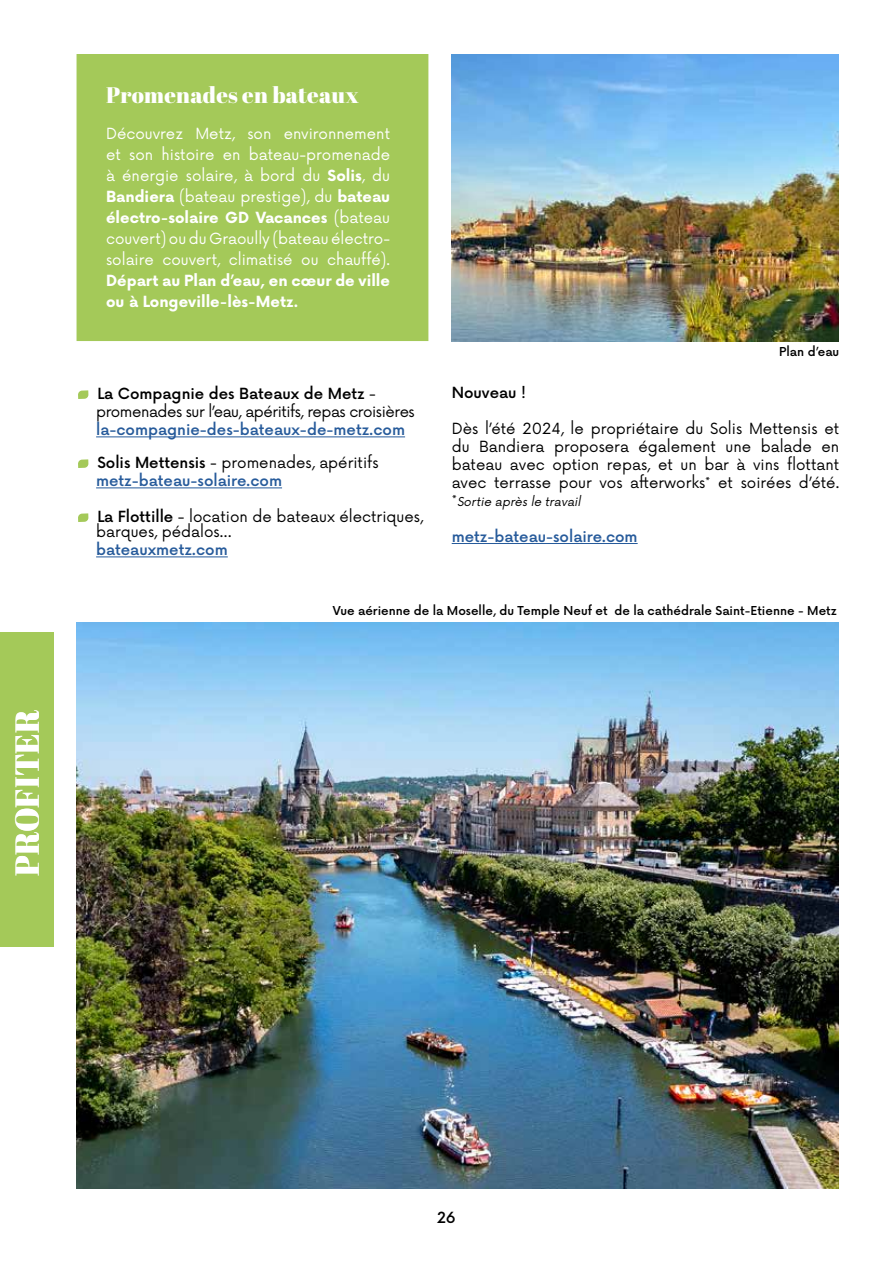
<style>
.page{position:relative;width:893px;height:1263px;background:#fff}
.page>*{position:absolute;margin:0;border:0;box-sizing:border-box;transform-origin:0 0}
.t1{font:33px "Abril Fatface";color:#fff}
.t2{font:22.5px "Abril Fatface";letter-spacing:.01em;color:#fff}
.t3{font:15px/18px "Now Alt";color:#000}
.t4{font:15px/21px "Now Alt";color:#fff;text-align:justify}
.t5{font:500 15px/18px "Now Alt";color:#275b9b}
.t6{font:15px/18px "Now Alt";letter-spacing:-.03em;color:#000}
.t7{font:700 15px/21px "Now Alt";color:#fff}
.t8{font:500 15px "Now Alt";color:#000}
.t9{font:500 12px "Now Alt";color:#000}
.t10{font:italic 12px "Now Alt";color:#000}
.s1{font-weight:700}
.s2{font-weight:500}
.s3{color:#000}
.s4{font-weight:400;color:#000}
.s5{font-style:normal;font-size:15px}
</style>
<div class="page">
<div style="left:77px;top:54px;width:351px;height:287px;background:#a4c959"></div>
<img style="left:77px;top:623px;width:762px;height:565px">
<hr style="left:96px;top:436px;width:309px;height:1px;background:#275b9b">
<hr style="left:96px;top:487px;width:186px;height:1px;background:#275b9b">
<hr style="left:96px;top:556px;width:132px;height:1px;background:#275b9b">
<svg style="left:78px;top:390px;width:10px;height:9px"></svg>
<svg style="left:78px;top:459px;width:10px;height:9px"></svg>
<svg style="left:78px;top:513px;width:10px;height:9px"></svg>
<hr style="left:452px;top:543px;width:186px;height:1px;background:#275b9b">
<div style="left:0;top:632px;width:53px;height:314px;background:#a4c959"></div>
<img style="left:452px;top:54px;width:387px;height:287px">
<h1 class="t1" style="left:4px;top:876px;width:168px;rotate:-90deg">PROFITER</h1>
<h2 class="t2" style="left:106px;top:80px;width:254px">Promenades en bateaux</h2>
<p class="t4" style="left:106px;top:122px;width:286px">Découvrez Metz, son environnement et son histoire en bateau-promenade à énergie solaire, à bord du <span class="s1">Solis</span>, du <span class="s1">Bandiera</span> (bateau prestige), du <span class="s1">bateau électro-solaire GD Vacances</span> (bateau couvert) ou du Graoully (bateau électro&shy;solaire couvert, climatisé ou chauffé).</p>
<p class="t7" style="left:106px;top:270px;width:286px">Départ au Plan d’eau, en cœur de ville ou à Longeville-lès-Metz.</p>
<p class="t6" style="left:96px;top:383px;width:320px"><span class="s2">La Compagnie des Bateaux de Metz</span> - promenades sur l’eau, apéritifs, repas croisières</p>
<p class="t5" style="left:96px;top:420px;width:310px">la-compagnie-des-bateaux-de-metz.com</p>
<p class="t5" style="left:96px;top:453px;width:284px"><span class="s3">Solis Mettensis</span> <span class="s4">- promenades, apéritifs </span>metz-bateau-solaire.com</p>
<p class="t3" style="left:96px;top:508px;width:329px;line-height:15px"><span class="s2">La Flottille</span> - location de bateaux électriques, barques, pédalos…</p>
<p class="t5" style="left:96px;top:540px;width:133px">bateauxmetz.com</p>
<p class="t9" style="left:779px;top:342px;width:62px">Plan d’eau</p>
<p class="t8" style="left:452px;top:380px;width:76px">Nouveau !</p>
<p class="t3" style="left:452px;top:418px;width:389px;text-align:justify">Dès l’été 2024, le propriétaire du Solis Mettensis et du Bandiera proposera également une balade en bateau avec option repas, et un bar à vins flottant avec terrasse pour vos afterworks* et soirées d’été.</p>
<p class="t10" style="left:452px;top:492px;width:134px"><span class="s5">*</span> Sortie aprèsle travail</p>
<p class="t5" style="left:452px;top:526px;width:187px">metz-bateau-solaire.com</p>
<p class="t9" style="left:333px;top:601px;width:505px">Vue aérienne de la Moselle, du Temple Neuf et de la cathédrale Saint-Etienne - Metz</p>
<p class="t8" style="left:437px;top:1206px;width:20px">26</p>
</div>
